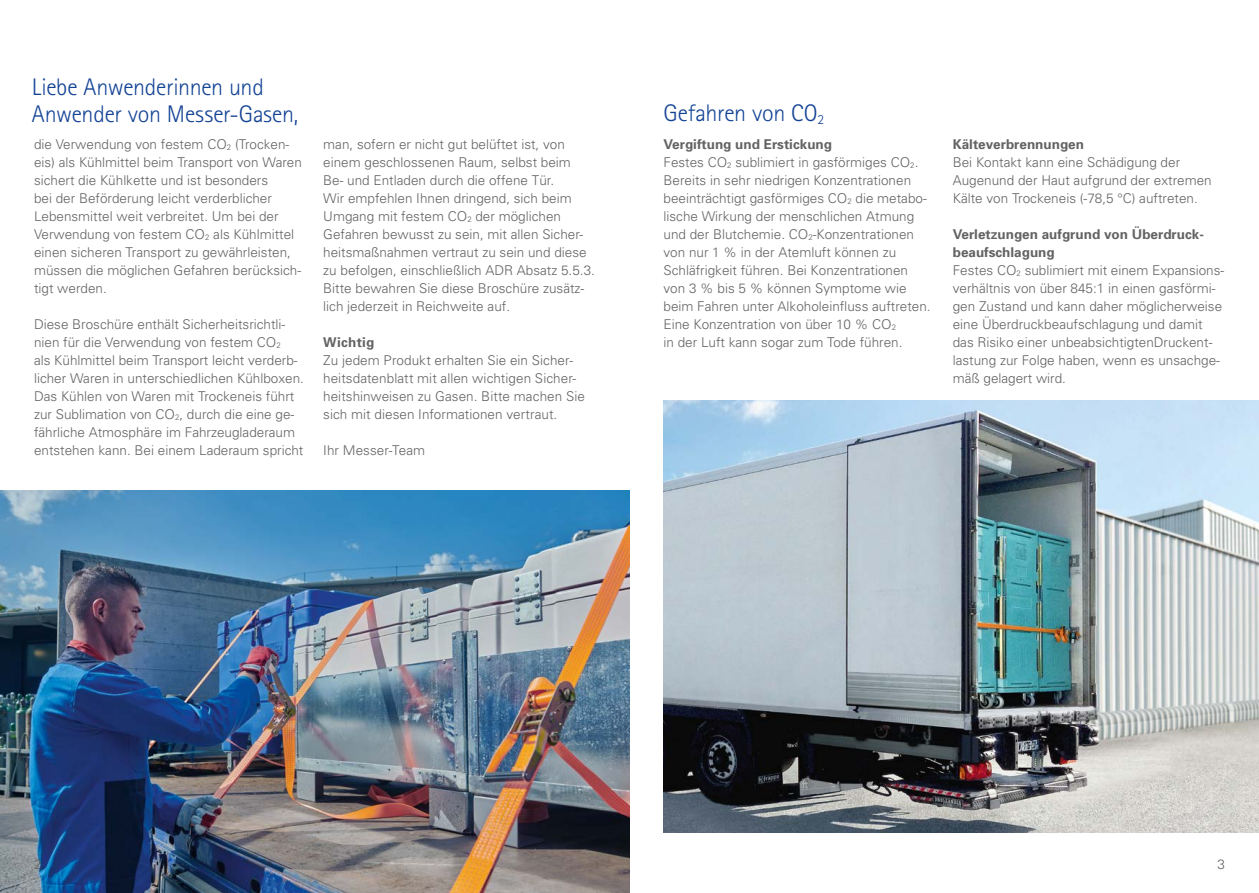
<style>
.page{position:relative;width:1259px;height:893px;background:#fff}
.page>*{position:absolute;margin:0;border:0;box-sizing:border-box;transform-origin:0 0}
.t1{font:300 24px/27px "Rotis Sans Serif";letter-spacing:-.01em;color:#134395}
.t2{font:300 13.5px/18px "Univers";color:#646363}
.t3{font:700 13.5px "Univers";color:#646363}
.t4{font:700 13.5px "Univers";letter-spacing:.02em;color:#646363}
.s1{font-weight:700}
</style>
<div class="page">
<img style="left:0;top:491px;width:629px;height:402px">
<img style="left:663px;top:401px;width:596px;height:432px">
<h1 class="t1" style="left:32px;top:73px;width:268px">Liebe Anwenderinnen und<br>Anwender von Messer-Gasen,</h1>
<p class="t2" style="left:34px;top:134px;width:269px">die Verwendung von festem CO<sub>2</sub> (Trocken&shy;eis) als Kühlmittel beim Transport von Waren sichert die Kühlkette und ist besonders<br>bei der Beförderung leicht verderblicher Lebensmittel weit verbreitet. Um bei der Verwendung von festem CO<sub>2</sub> als Kühlmittel einen sicheren Transport zu gewährleisten, müssen die möglichen Gefahren berücksich&shy;tigt werden.</p>
<p class="t2" style="left:34px;top:314px;width:271px">Diese Broschüre enthält Sicherheitsrichtli&shy;nien für die Verwendung von festem CO<sub>2<br></sub>als Kühlmittel beim Transport leicht verderb&shy;licher Waren in unterschiedlichen Kühlboxen.<br>Das Kühlen von Waren mit Trockeneis führt zur Sublimation von CO<sub>2</sub>, durch die eine ge&shy;fährliche Atmosphäre im Fahrzeugladeraum entstehen kann. Bei einem Laderaum spricht</p>
<p class="t2" style="left:323px;top:134px;width:273px">man, sofern er nicht gut belüftet ist, von einem geschlossenen Raum, selbst beim<br>Be- und Entladen durch die offene Tür.<br>Wir empfehlen Ihnen dringend, sich beim Umgang mit festem CO<sub>2</sub> der möglichen Gefahren bewusst zu sein, mit allen Sicher&shy;heitsmaßnahmen vertraut zu sein und diese zu befolgen, einschließlich ADR Absatz 5.5.3.<br>Bitte bewahren Sie diese Broschüre zusätz&shy;lich jederzeit in Reichweite auf.</p>
<p class="t4" style="left:323px;top:333px;width:53px">Wichtig</p>
<p class="t2" style="left:323px;top:350px;width:263px">Zu jedem Produkt erhalten Sie ein Sicher&shy;heitsdatenblatt mit allen wichtigen Sicher&shy;heitshinweisen zu Gasen. Bitte machen Sie sich mit diesen Informationen vertraut.</p>
<p class="t2" style="left:323px;top:440px;width:104px">Ihr Messer-Team</p>
<h1 class="t1" style="left:663px;top:99px;width:162px">Gefahren von CO<sub>2</sub></h1>
<p class="t2" style="left:663px;top:134px;width:269px"><span class="s1">Vergiftung und Erstickung<br></span>Festes CO<sub>2</sub> sublimiert in gasförmiges CO<sub>2</sub>.<br>Bereits in sehr niedrigen Konzentrationen beeinträchtigt gasförmiges CO<sub>2</sub> die metabo&shy;lische Wirkung der menschlichen Atmung und der Blutchemie. CO<sub>2</sub>-Konzentrationen von nur 1 % in der Atemluft können zu Schläfrigkeit führen. Bei Konzentrationen von 3 % bis 5 % können Symptome wie beim Fahren unter Alkoholeinfluss auftreten.<br>Eine Konzentration von über 10 % CO<sub>2<br></sub>in der Luft kann sogar zum Tode führen.</p>
<p class="t3" style="left:952px;top:135px;width:133px">Kälteverbrennungen</p>
<p class="t2" style="left:952px;top:152px;width:260px">Bei Kontakt kann eine Schädigung der<br>Augenund der Haut aufgrund der extremen<br>Kälte von Trockeneis (-78,5 °C) auftreten.</p>
<p class="t2" style="left:952px;top:224px;width:273px"><span class="s1">Verletzungen aufgrund von Überdruck&shy;beaufschlagung<br></span>Festes CO<sub>2</sub> sublimiert mit einem Expansions&shy;verhältnis von über 845:1 in einen gasförmi&shy;gen Zustand und kann daher möglicherweise eine Überdruckbeaufschlagung und damit das Risiko einer unbeabsichtigtenDruckent&shy;lastung zur Folge haben, wenn es unsachge&shy;mäß gelagert wird.</p>
<p class="t2" style="left:34px;top:854px;width:9px">2</p>
<p class="t2" style="left:1217px;top:854px;width:9px">3</p>
</div>
